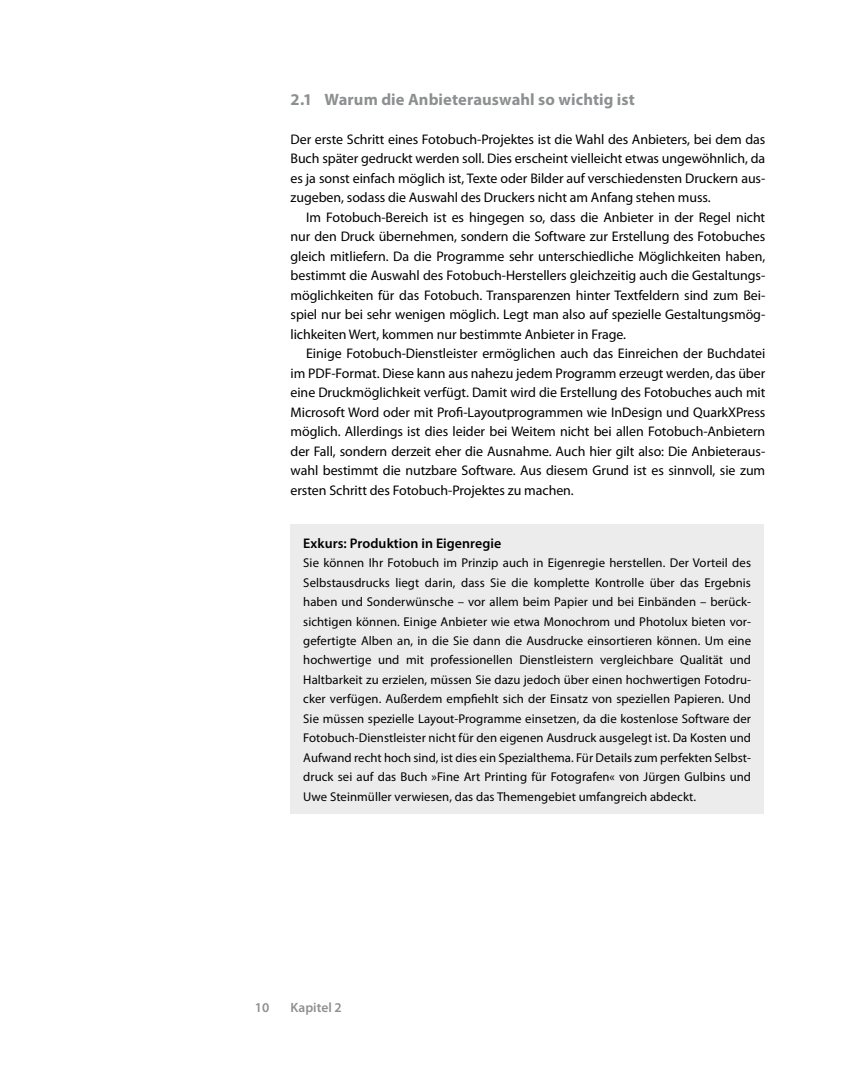
<style>
.page{position:relative;width:864px;height:1080px;background:#fff}
.page>*{position:absolute;margin:0;border:0;box-sizing:border-box;transform-origin:0 0}
.t1{font:700 16.5px "Myriad Pro";letter-spacing:.005em;color:#8d9091}
.t2{font:13.95px/19.5px "Myriad Pro";letter-spacing:-.005em;color:#000;text-align:justify}
.t3{font:600 13.95px "Myriad Pro";letter-spacing:.005em;color:#000}
.t4{font:600 13.5px "Myriad Pro";color:#8d9091}
.t5{font:12.75px/19.5px "Myriad Pro";letter-spacing:.005em;color:#000;text-align:justify}
</style>
<div class="page">
<div style="left:291px;top:524px;width:473px;height:290px;background:#ececed"></div>
<p class="t1" style="left:291px;top:88px;width:346px">2.1 Warum die Anbieterauswahl so wichtig ist</p>
<p class="t2" style="left:291px;top:129px;width:476px">Der erste Schritt eines Fotobuch-Projektes ist die Wahl des Anbieters, bei dem das Buch später gedruckt werden soll. Dies erscheint vielleicht etwas ungewöhnlich, da es ja sonst einfach möglich ist, Texte oder Bilder auf verschiedensten Druckern aus&shy;zugeben, sodass die Auswahl des Druckers nicht am Anfang stehen muss.</p>
<p class="t2" style="left:291px;top:207px;width:476px;text-indent:16px">Im Fotobuch-Bereich ist es hingegen so, dass die Anbieter in der Regel nicht nur den Druck übernehmen, sondern die Software zur Erstellung des Fotobuches gleich mitliefern. Da die Programme sehr unterschiedliche Möglichkeiten haben, bestimmt die Auswahl des Fotobuch-Herstellers gleichzeitig auch die Gestaltungs&shy;möglichkeiten für das Fotobuch. Transparenzen hinter Textfeldern sind zum Bei&shy;spiel nur bei sehr wenigen möglich. Legt man also auf spezielle Gestaltungsmög&shy;lichkeiten Wert, kommen nur bestimmte Anbieter in Frage.</p>
<p class="t2" style="left:291px;top:343px;width:476px;text-indent:16px">Einige Fotobuch-Dienstleister ermöglichen auch das Einreichen der Buchdatei im PDF-Format. Diese kann aus nahezu jedem Programm erzeugt werden, das über eine Druckmöglichkeit verfügt. Damit wird die Erstellung des Fotobuches auch mit Microsoft Word oder mit Profi-Layoutprogrammen wie InDesign und QuarkXPress möglich. Allerdings ist dies leider bei Weitem nicht bei allen Fotobuch-Anbietern der Fall, sondern derzeit eher die Ausnahme. Auch hier gilt also: Die Anbieteraus&shy;wahl bestimmt die nutzbare Software. Aus diesem Grund ist es sinnvoll, sie zum ersten Schritt des Fotobuch-Projektes zu machen.</p>
<p class="t3" style="left:303px;top:534px;width:200px">Exkurs: Produktion in Eigenregie</p>
<p class="t5" style="left:303px;top:553px;width:449px">Sie können Ihr Fotobuch im Prinzip auch in Eigenregie herstellen. Der Vorteil des Selbstausdrucks liegt darin, dass Sie die komplette Kontrolle über das Ergebnis haben und Sonderwünsche – vor allem beim Papier und bei Einbänden – berück&shy;sichtigen können. Einige Anbieter wie etwa Monochrom und Photolux bieten vor&shy;gefertigte Alben an, in die Sie dann die Ausdrucke einsortieren können. Um eine hochwertige und mit professionellen Dienstleistern vergleichbare Qualität und Haltbarkeit zu erzielen, müssen Sie dazu jedoch über einen hochwertigen Fotodru&shy;cker verfügen. Außerdem empfiehlt sich der Einsatz von speziellen Papieren. Und Sie müssen spezielle Layout-Programme einsetzen, da die kostenlose Software der Fotobuch-Dienstleister nicht für den eigenen Ausdruck ausgelegt ist. Da Kosten und Aufwand recht hoch sind, ist dies ein Spezialthema. Für Details zum perfekten Selbst&shy;druck sei auf das Buch »Fine Art Printing für Fotografen« von Jürgen Gulbins und Uwe Steinmüller verwiesen, das das Themengebiet umfangreich abdeckt.</p>
<p class="t4" style="left:255px;top:999px;width:16px">10</p>
<p class="t4" style="left:291px;top:999px;width:53px">Kapitel 2</p>
</div>
